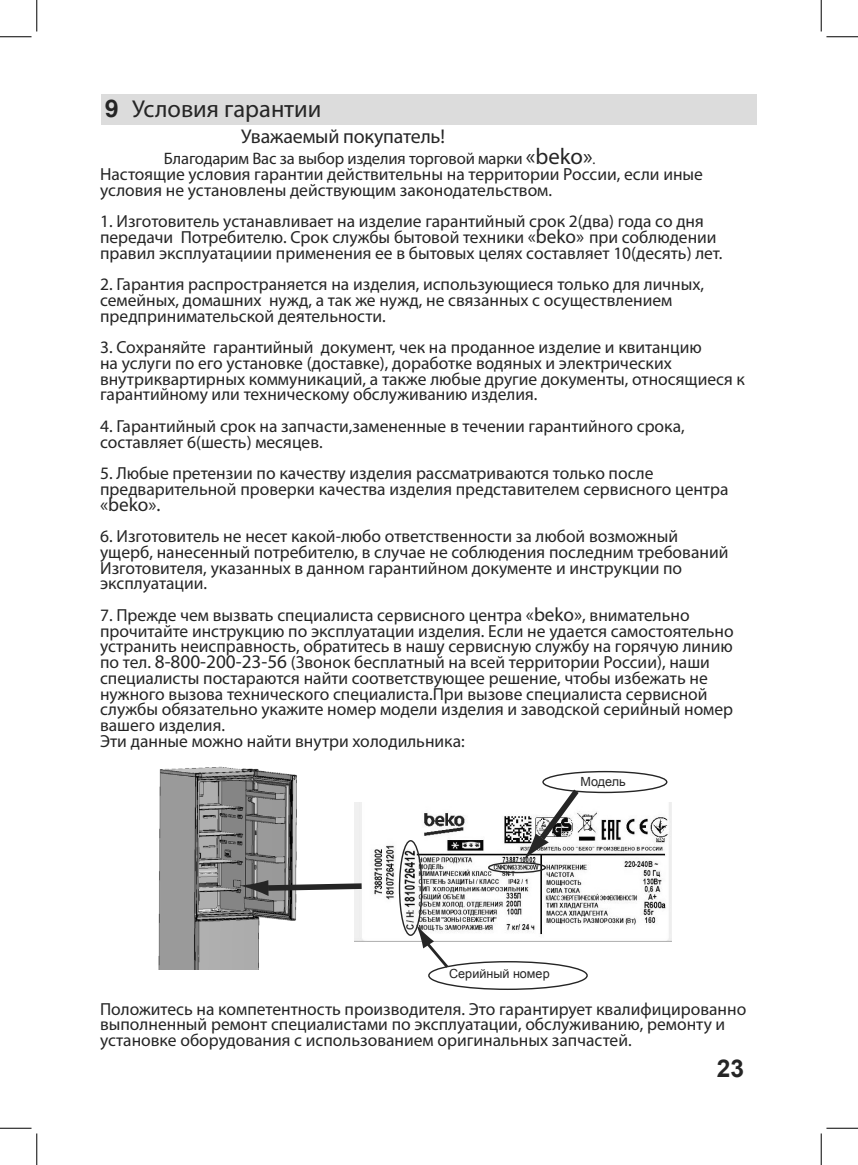
<style>
.page{position:relative;width:858px;height:1165px;background:#fff}
.page>*{position:absolute;margin:0;border:0;box-sizing:border-box;transform-origin:0 0}
.t1{font:24.5px "Myriad Pro";color:#252525}
.Unite_Baslik__14pt-B{font:700 24.5px "Arial";color:#252525}
.t2{font:19.95px "Myriad Pro";letter-spacing:-.01em;color:#252525}
.t3{font:19.25px "Myriad Pro";color:#252525}
.t4{font:17.5px/15.8px "Myriad Pro";color:#252525}
.t5{font:16.62px "Myriad Pro";letter-spacing:-.01em;color:#252525}
.Unite_Baslik__14pt-B-2{font:12.6px "Arial";color:#252525}
.s1{font-family:"Helvetica";font-weight:700;color:#fff}
.s2{font-family:"Helvetica Cyr";font-weight:700}
.s3{font-size:22.75px}
.s4{font-size:14px}
.s5{font-size:19.25px}
</style>
<div class="page">
<div style="left:101px;top:94px;width:655px;height:30px;background:#dcdcdc"></div>
<img style="left:354px;top:803px;width:316px;height:139px">
<div style="left:399px;top:840px;width:23px;height:96px;border:1px solid #252525;border-radius:50%"></div>
<div style="left:488px;top:862px;width:58px;height:11px;border:1px solid #252525;border-radius:50%"></div>
<img style="left:158px;top:766px;width:139px;height:204px">
<div style="left:542px;top:771px;width:125px;height:22px;border:1px solid #252525;border-radius:50%"></div>
<svg style="left:523px;top:783px;width:61px;height:77px"></svg>
<div style="left:428px;top:961px;width:159px;height:29px;border:1px solid #252525;border-radius:50%"></div>
<svg style="left:416px;top:924px;width:35px;height:47px"></svg>
<svg style="left:239px;top:880px;width:128px;height:16px"></svg>
<hr style="left:0;top:36px;width:32px;height:1px;background:#000">
<hr style="left:826px;top:36px;width:31px;height:1px;background:#000">
<hr style="left:0;top:1128px;width:32px;height:1px;background:#000">
<hr style="left:826px;top:1128px;width:31px;height:1px;background:#000">
<hr style="left:36px;top:0;width:1px;height:32px;background:#000">
<hr style="left:36px;top:1133px;width:1px;height:32px;background:#000">
<hr style="left:820px;top:0;width:1px;height:32px;background:#000">
<hr style="left:820px;top:1133px;width:1px;height:32px;background:#000">
<h1 class="t1" style="left:84px;top:93px;width:238px"><span class="s1">7</span> <span class="s2">9</span> Условия гарантии</h1>
<p class="t2" style="left:241px;top:124px;width:205px">Уважаемый покупатель!</p>
<p class="t5" style="left:164px;top:148px;width:433px">Благодарим Вас за выбор изделия торговой марки <span class="s3">«beko»</span><span class="s4">.</span></p>
<p class="t4" style="left:100px;top:166px;width:604px">Настоящие условия гарантии действительны на территории России, если иные условия не установлены действующим законодательством.</p>
<p class="t4" style="left:100px;top:213px;width:623px">1. Изготовитель устанавливает на изделие гарантийный срок 2(два) года со дня передачи Потребителю. Срок службы бытовой техники <span class="s5">«beko»</span> при соблюдении правил эксплуатациии применения ее в бытовых целях составляет 10(десять) лет.</p>
<p class="t4" style="left:100px;top:276px;width:605px">2. Гарантия распространяется на изделия, использующиеся только для личных, семейных, домашних нужд, а так же нужд, не связанных с осуществлением предпринимательской деятельности.</p>
<p class="t4" style="left:100px;top:339px;width:646px">3. Сохраняйте гарантийный документ, чек на проданное изделие и квитанцию<br>на услуги по его установке (доставке), доработке водяных и электрических внутриквартирных коммуникаций, а также любые другие документы, относящиеся к гарантийному или техническому обслуживанию изделия.</p>
<p class="t4" style="left:100px;top:418px;width:586px">4. Гарантийный срок на запчасти,замененные в течении гарантийного срока, составляет 6(шесть) месяцев.</p>
<p class="t4" style="left:100px;top:465px;width:629px">5. Любые претензии по качеству изделия рассматриваются только после предварительной проверки качества изделия представителем сервисного центра</p>
<p class="t3" style="left:100px;top:492px;width:62px">«beko».</p>
<p class="t4" style="left:100px;top:528px;width:629px">6. Изготовитель не несет какой-любо ответственности за любой возможный ущерб, нанесенный потребителю, в случае не соблюдения последним требований Изготовителя, указанных в данном гарантийном документе и инструкции по эксплуатации.</p>
<p class="t4" style="left:100px;top:607px;width:635px">7. Прежде чем вызвать специалиста сервисного центра <span class="s5">«beko»</span>, внимательно прочитайте инструкцию по эксплуатации изделия. Если не удается самостоятельно устранить неисправность, обратитесь в нашу сервисную службу на горячую линию по тел. <span class="s5">8-800-200-23-56</span> (Звонок бесплатный на всей территории России), наши специалисты постараются найти соответствующее решение, чтобы избежать не нужного вызова технического специалиста.При вызове специалиста сервисной службы обязательно укажите номер модели изделия и заводской серийный номер вашего изделия.</p>
<p class="t4" style="left:100px;top:733px;width:366px">Эти данные можно найти внутри холодильника:</p>
<p class="Unite_Baslik__14pt-B-2" style="left:580px;top:773px;width:47px">Модель</p>
<p class="Unite_Baslik__14pt-B-2" style="left:449px;top:965px;width:102px">Серийный номер</p>
<p class="t4" style="left:100px;top:1001px;width:647px">Положитесь на компетентность производителя. Это гарантирует квалифицированно выполненный ремонт специалистами по эксплуатации, обслуживанию, ремонту и установке оборудования с использованием оригинальных запчастей.</p>
<p class="Unite_Baslik__14pt-B" style="left:716px;top:1052px;width:29px">23</p>
</div>
